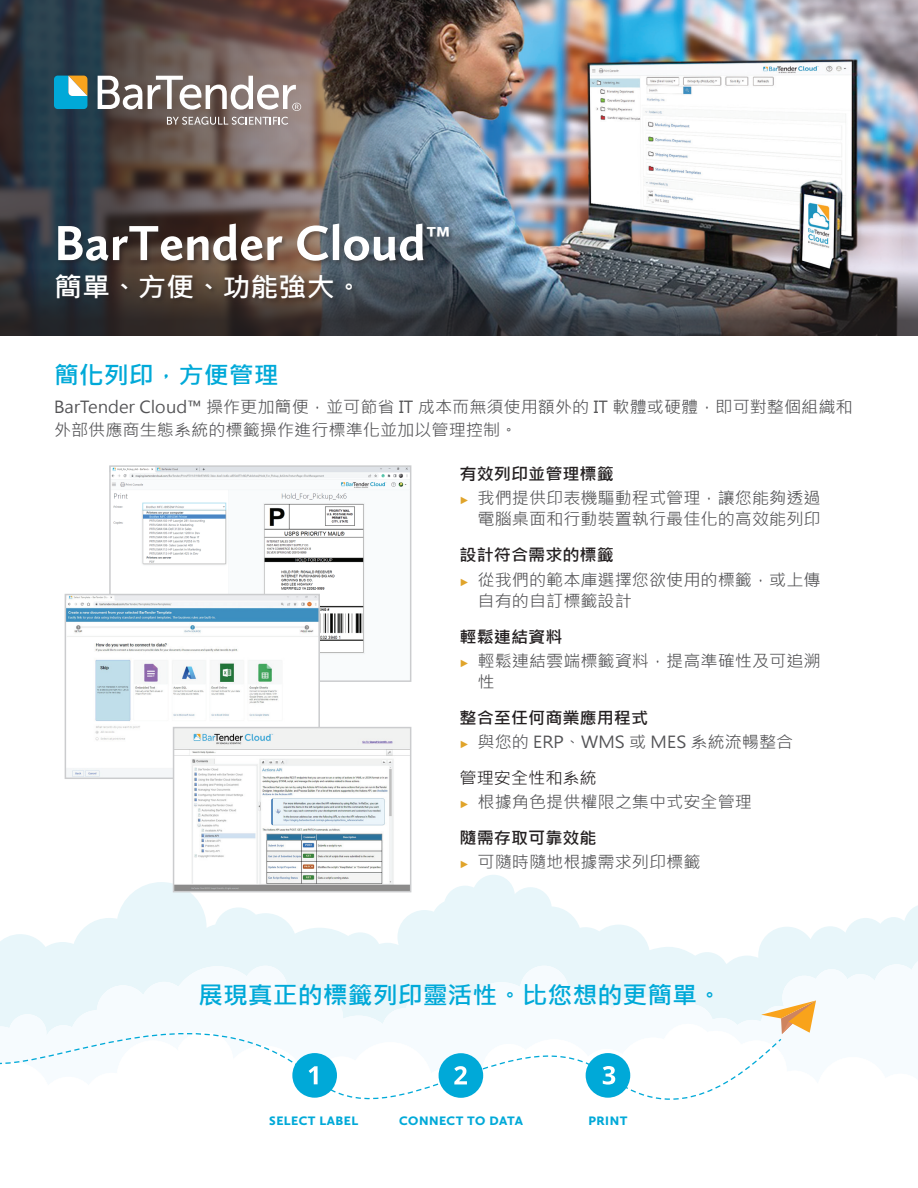
<style>
.page{position:relative;width:918px;height:1188px;background:#fff}
.page>*{position:absolute;margin:0;border:0;box-sizing:border-box;transform-origin:0 0}
.t1{font:700 51px "Calluna Sans";color:#fff}
.t2{font:700 27px "Microsoft Jheng Hei";color:#fff;scale:1.04 1}
.t3{font:700 24px "Microsoft Jheng Hei";color:#00a9d8;scale:1.04 1}
.t4{font:16.5px/24.3px "Microsoft Jheng Hei";color:#535355;scale:1.04 1}
.t5{font:900 12.75px "Calluna Sans";letter-spacing:.04em;color:#00a9d8}
.s1{font-weight:700;color:#231f20}
.s2{font-family:"Arial";font-size:10.5px;color:#e0a42b}
.s3{color:#231f20}
</style>
<div class="page">
<svg style="left:0;top:875px;width:918px;height:82px"></svg>
<svg style="left:0;top:957px;width:918px;height:44px;fill:#e8f6fa"></svg>
<img style="left:500px;top:0;width:418px;height:270px">
<img style="left:0;top:0;width:500px;height:270px">
<svg style="left:98px;top:76px;width:44px;height:34px"></svg>
<svg style="left:148px;top:76px;width:153px;height:35px"></svg>
<svg style="left:54px;top:76px;width:33px;height:33px"></svg>
<svg style="left:167px;top:117px;width:121px;height:8px"></svg>
<svg style="left:0;top:270px;width:918px;height:65px"></svg>
<div style="left:55px;top:223px;width:399px;height:81px;background:#231f20;opacity:.4"></div>
<img style="left:112px;top:468px;width:296px;height:186px">
<div style="left:109px;top:465px;width:302px;height:217px;border:2px solid #cbccce"></div>
<img style="left:68px;top:597px;width:249px;height:179px">
<div style="left:65px;top:594px;width:255px;height:185px;border:2px solid #cbccce"></div>
<img style="left:176px;top:730px;width:232px;height:159px">
<div style="left:173px;top:727px;width:238px;height:165px;border:2px solid #cbccce"></div>
<svg style="left:0;top:975px;width:779px;height:125px"></svg>
<div style="left:439px;top:1053px;width:44px;height:45px;background:#00a9d8;border-radius:50%"></div>
<svg style="left:454px;top:1066px;width:13px;height:18px"></svg>
<div style="left:586px;top:1053px;width:44px;height:45px;background:#00a9d8;border-radius:50%"></div>
<svg style="left:603px;top:1066px;width:12px;height:19px"></svg>
<div style="left:292px;top:1053px;width:45px;height:45px;background:#00a9d8;border-radius:50%"></div>
<svg style="left:309px;top:1066px;width:9px;height:18px"></svg>
<svg style="left:761px;top:1001px;width:55px;height:42px"></svg>
<h1 class="t1" style="left:54px;top:211px;width:398px">BarTender Cloud<sup>™</sup></h1>
<h2 class="t2" style="left:54px;top:270px;width:298px">簡單、方便、功能強大。</h2>
<h3 class="t3" style="left:54px;top:360px;width:217px">簡化列印，方便管理</h3>
<p class="t4" style="left:54px;top:396px;width:770px;line-height:22.5px">BarTender Cloud™ 操作更加簡便，並可節省 IT 成本而無須使用額外的 IT 軟體或硬體，即可對整個組織和外部供應商生態系統的標籤操作進行標準化並加以管理控制。</p>
<p class="t4" style="left:460px;top:462px;width:349px"><span class="s1">有效列印並管理標籤<br></span><span class="s2">►</span> 我們提供印表機驅動程式管理，讓您能夠透過</p>
<p class="t4" style="left:478px;top:507px;width:331px">電腦桌面和行動裝置執行最佳化的高效能列印</p>
<p class="t4" style="left:460px;top:543px;width:349px"><span class="s1">設計符合需求的標籤<br></span><span class="s2">►</span> 從我們的範本庫選擇您欲使用的標籤，或上傳</p>
<p class="t4" style="left:478px;top:588px;width:150px">自有的自訂標籤設計</p>
<p class="t4" style="left:460px;top:624px;width:349px"><span class="s1">輕鬆連結資料<br></span><span class="s2">►</span> 輕鬆連結雲端標籤資料，提高準確性及可追溯</p>
<p class="t4" style="left:478px;top:670px;width:18px">性</p>
<p class="t4" style="left:460px;top:706px;width:323px"><span class="s1">整合至任何商業應用程式<br></span><span class="s2">►</span> 與您的 ERP、WMS 或 MES 系統流暢整合</p>
<p class="t4" style="left:460px;top:766px;width:283px"><span class="s3">管理安全性和系統<br></span><span class="s2">►</span> 根據角色提供權限之集中式安全管理</p>
<p class="t4" style="left:460px;top:826px;width:233px"><span class="s1">隨需存取可靠效能<br></span><span class="s2">►</span> 可隨時隨地根據需求列印標籤</p>
<h3 class="t3" style="left:198px;top:980px;width:505px">展現真正的標籤列印靈活性。比您想的更簡單。</h3>
<p class="t5" style="left:269px;top:1113px;width:91px">SELECT LABEL</p>
<p class="t5" style="left:399px;top:1113px;width:125px">CONNECT TO DATA</p>
<p class="t5" style="left:588px;top:1113px;width:41px">PRINT</p>
</div>
